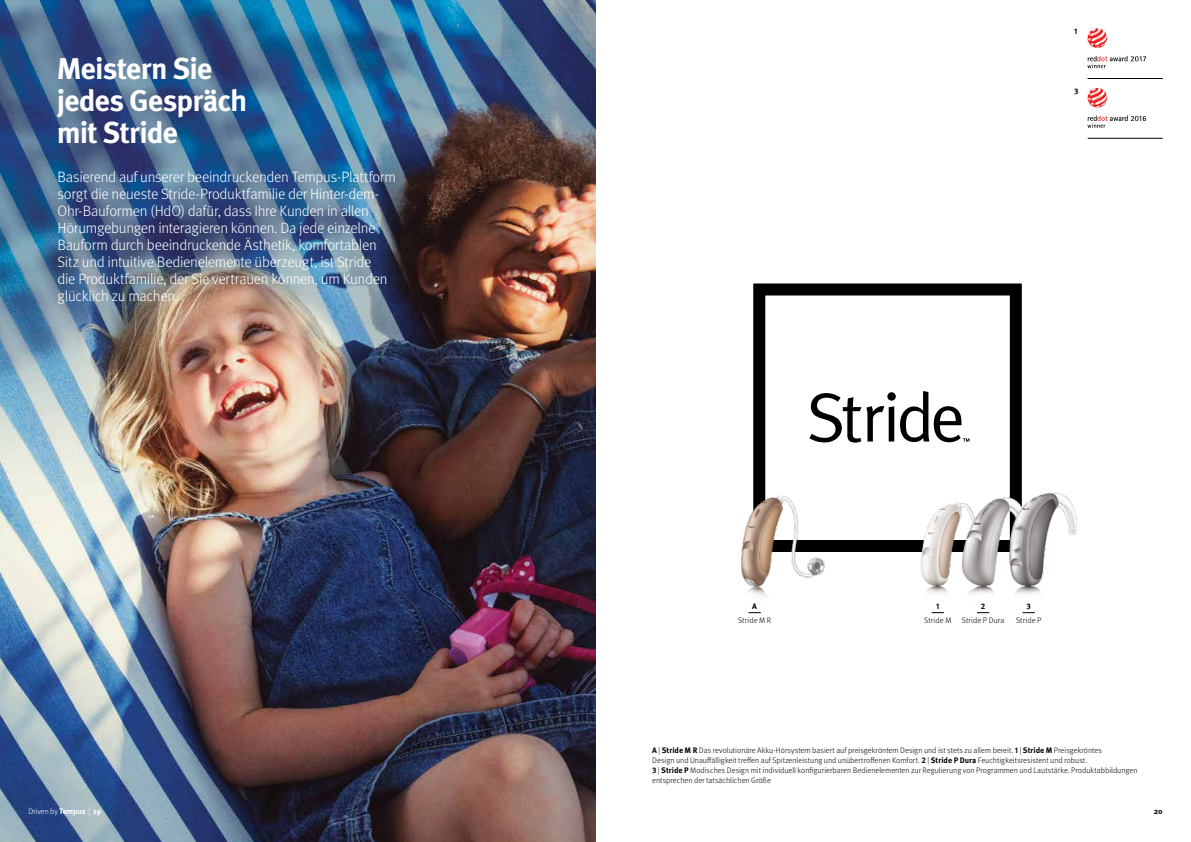
<style>
.page{position:relative;width:1191px;height:842px;background:#fff}
.page>*{position:absolute;margin:0;border:0;box-sizing:border-box;transform-origin:0 0}
.t1{font:700 30px/32px "Meta Pro";letter-spacing:-.03em;color:#fff}
.t2{font:300 15px/17px "Meta Pro";letter-spacing:-.02em;color:#fff}
.t3{font:300 8px/10px "Meta Pro";color:#000}
.t4{font:300 8px "Meta Pro";letter-spacing:-.005em;color:#fff}
.t5{font:700 8px "Meta Pro";color:#000}
.s1{font-weight:700}
</style>
<div class="page">
<svg style="left:1087px;top:88px;width:20px;height:20px"></svg>
<svg style="left:1087px;top:115px;width:59px;height:13px"></svg>
<div style="left:753px;top:283px;width:268px;height:269px;border:12px solid #000"></div>
<img style="left:741px;top:480px;width:88px;height:134px">
<svg style="left:1087px;top:28px;width:20px;height:20px"></svg>
<svg style="left:1087px;top:56px;width:59px;height:12px"></svg>
<hr style="left:1087px;top:138px;width:75px;height:1px;background:#000">
<hr style="left:1087px;top:78px;width:75px;height:1px;background:#000">
<svg style="left:809px;top:391px;width:160px;height:52px"></svg>
<svg style="left:931px;top:612px;width:13px;height:1px"></svg>
<svg style="left:748px;top:612px;width:12px;height:1px"></svg>
<img style="left:0;top:0;width:595px;height:842px">
<svg style="left:977px;top:612px;width:12px;height:1px"></svg>
<svg style="left:1022px;top:612px;width:12px;height:1px"></svg>
<img style="left:849px;top:475px;width:228px;height:119px">
<h1 class="t1" style="left:57px;top:51px;width:192px">Meistern Sie jedes Gespräch mit Stride</h1>
<p class="t2" style="left:57px;top:167px;width:340px">Basierend auf unserer beeindruckenden Tempus-Plattform sorgt die neueste Stride-Produktfamilie der Hinter-dem-Ohr-Bauformen (HdO) dafür, dass Ihre Kunden in allen Hörumgebungen interagieren können. Da jede einzelne Bauform durch beeindruckende Ästhetik, komfortablen Sitz und intuitive Bedienelemente überzeugt, ist Stride<br>die Produktfamilie, der Sie vertrauen können, um Kunden glücklich zu machen.</p>
<p class="t5" style="left:1074px;top:25px;width:5px">1</p>
<p class="t5" style="left:1074px;top:85px;width:6px">3</p>
<p class="t5" style="left:752px;top:600px;width:6px">A</p>
<p class="t3" style="left:738px;top:615px;width:35px">Stride M R</p>
<p class="t5" style="left:936px;top:600px;width:5px">1</p>
<p class="t3" style="left:924px;top:615px;width:29px">Stride M</p>
<p class="t5" style="left:981px;top:600px;width:6px">2</p>
<p class="t3" style="left:961px;top:615px;width:44px">Stride P Dura</p>
<p class="t5" style="left:1026px;top:600px;width:6px">3</p>
<p class="t3" style="left:1016px;top:615px;width:27px">Stride P</p>
<p class="t3" style="left:652px;top:744px;width:487px"><span class="s1">A</span> | <span class="s1">Stride M R</span> Das revolutionäre Akku-Hörsystem basiert auf preisgekröntem Design und ist stets zu allem bereit. <span class="s1">1</span> | <span class="s1">Stride M</span> Preisgekröntes<br>Design und Unauffälligkeit treffen auf Spitzenleistung und unübertroffenen Komfort. <span class="s1">2</span> | <span class="s1">Stride P Dura</span> Feuchtigkeitsresistent und robust.<br><span class="s1">3</span> | <span class="s1">Stride P</span> Modisches Design mit individuell konfigurierbaren Bedienelementen zur Regulierung von Programmen und Lautstärke. Produktabbildungen entsprechen der tatsächlichen Größe</p>
<p class="t4" style="left:28px;top:805px;width:74px">Driven by <span class="s1">Tempus</span> | <span class="s1">19</span></p>
<p class="t5" style="left:1153px;top:805px;width:10px">20</p>
</div>
